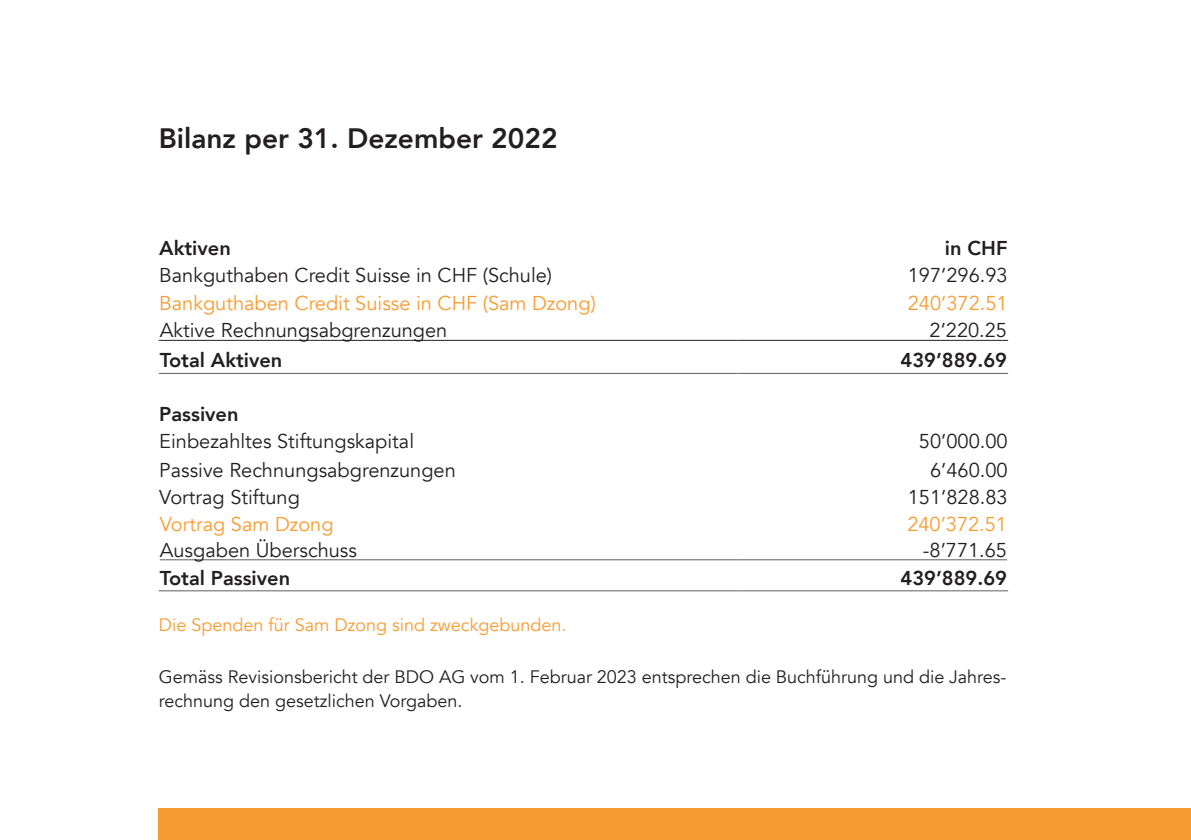
<style>
.page{position:relative;width:1191px;height:840px;background:#fff}
.page>*{position:absolute;margin:0;border:0;box-sizing:border-box;transform-origin:0 0}
.t1{font:800 28px "Avenir";color:#231f20}
.t2{font:20px "Avenir";color:#231f20}
.t3{font:20px "Avenir";color:#f89c32}
.t4{font:800 20px "Avenir";color:#231f20}
.t5{font:18px/24px "Avenir";color:#231f20}
.t6{font:18px "Avenir";color:#f89c32}
</style>
<div class="page">
<div style="left:159px;top:807px;width:1032px;height:32px;background:#f89c32"></div>
<hr style="left:159px;top:590px;width:578px;height:1px;background:#5f5f62">
<hr style="left:737px;top:590px;width:271px;height:1px;background:#5f5f62">
<hr style="left:159px;top:372px;width:578px;height:1px;background:#5f5f62">
<hr style="left:737px;top:372px;width:271px;height:1px;background:#5f5f62">
<hr style="left:160px;top:559px;width:577px;height:1px;background:#5f5f62">
<hr style="left:737px;top:559px;width:270px;height:1px;background:#5f5f62">
<hr style="left:159px;top:339px;width:578px;height:1px;background:#231f20">
<hr style="left:737px;top:339px;width:271px;height:1px;background:#231f20">
<h1 class="t1" style="left:159px;top:116px;width:400px">Bilanz per 31. Dezember 2022</h1>
<p class="t4" style="left:159px;top:232px;width:73px">Aktiven</p>
<p class="t4" style="left:945px;top:232px;width:64px">in CHF</p>
<p class="t2" style="left:159px;top:263px;width:394px">Bankguthaben Credit Suisse in CHF (Schule)</p>
<p class="t2" style="left:908px;top:263px;width:101px">197’296.93</p>
<p class="t3" style="left:159px;top:291px;width:438px">Bankguthaben Credit Suisse in CHF (Sam Dzong)</p>
<p class="t3" style="left:908px;top:291px;width:101px">240’372.51</p>
<p class="t2" style="left:160px;top:317px;width:289px">Aktive Rechnungsabgrenzungen</p>
<p class="t2" style="left:929px;top:317px;width:79px">2’220.25</p>
<p class="t4" style="left:160px;top:344px;width:124px">Total Aktiven</p>
<p class="t4" style="left:900px;top:344px;width:108px">439’889.69</p>
<p class="t4" style="left:159px;top:398px;width:81px">Passiven</p>
<p class="t2" style="left:159px;top:429px;width:256px">Einbezahltes Stiftungskapital</p>
<p class="t2" style="left:919px;top:429px;width:90px">50’000.00</p>
<p class="t2" style="left:159px;top:458px;width:298px">Passive Rechnungsabgrenzungen</p>
<p class="t2" style="left:930px;top:458px;width:79px">6’460.00</p>
<p class="t2" style="left:159px;top:485px;width:142px">Vortrag Stiftung</p>
<p class="t2" style="left:908px;top:485px;width:101px">151’828.83</p>
<p class="t3" style="left:160px;top:511px;width:175px">Vortrag Sam Dzong</p>
<p class="t3" style="left:907px;top:511px;width:101px">240’372.51</p>
<p class="t2" style="left:160px;top:537px;width:199px">Ausgaben Überschuss</p>
<p class="t2" style="left:923px;top:537px;width:86px">-8’771.65</p>
<p class="t4" style="left:160px;top:562px;width:132px">Total Passiven</p>
<p class="t4" style="left:900px;top:562px;width:108px">439’889.69</p>
<p class="t6" style="left:159px;top:614px;width:409px">Die Spenden für Sam Dzong sind zweckgebunden.</p>
<p class="t5" style="left:159px;top:665px;width:849px">Gemäss Revisionsbericht der BDO AG vom 1. Februar 2023 entsprechen die Buchführung und die Jahres&shy;rechnung den gesetzlichen Vorgaben.</p>
</div>
